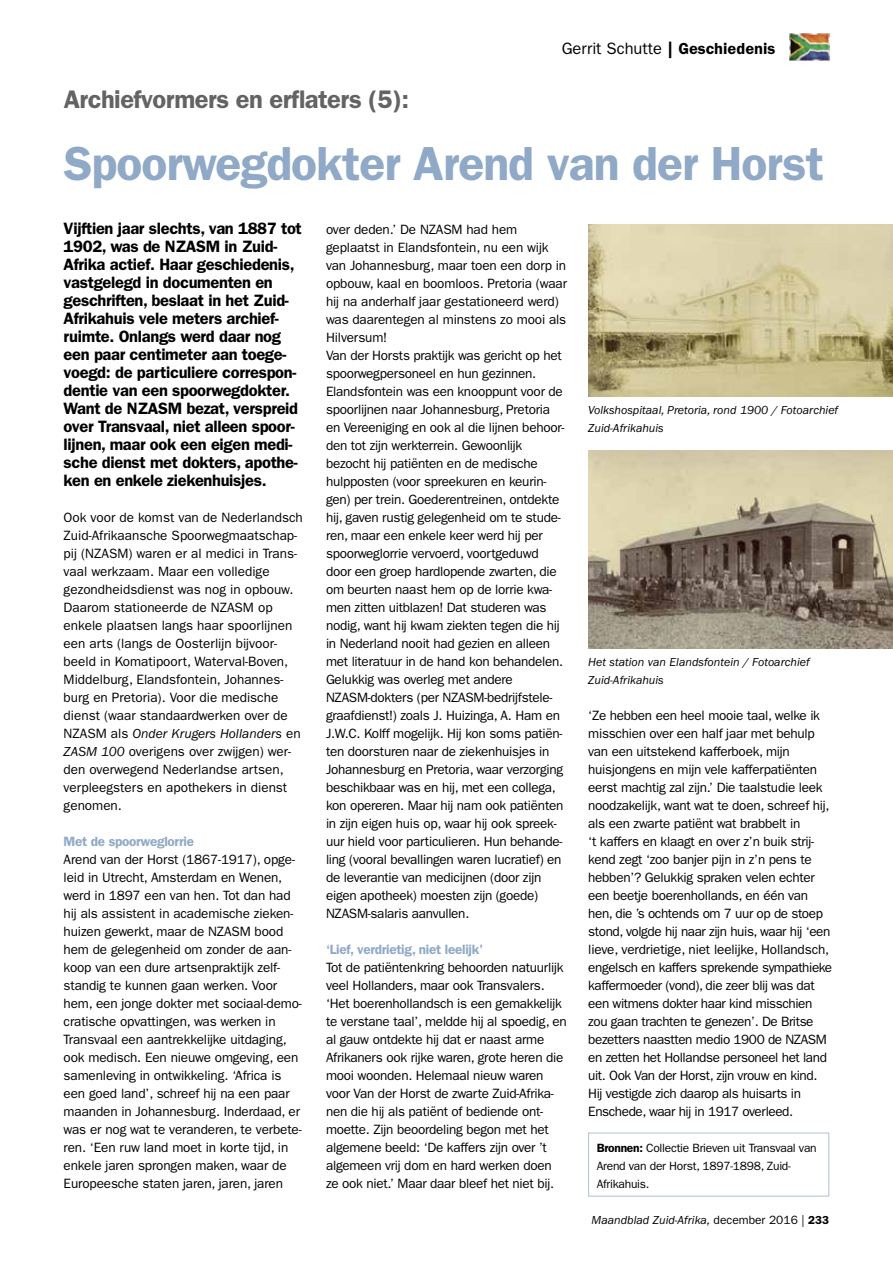
<style>
.page{position:relative;width:893px;height:1263px;background:#fff}
.page>*{position:absolute;margin:0;border:0;box-sizing:border-box;transform-origin:0 0}
.t1{font:600 48px "ITC Franklin Gothic Std";letter-spacing:-.02em;color:#90a9c7}
.t2{font:600 25.5px "ITC Franklin Gothic Std";letter-spacing:-.02em;color:#636363}
.t3{font:600 16.5px/18px "ITC Franklin Gothic Std";letter-spacing:-.02em;color:#000}
.t4{font:16.5px "ITC Franklin Gothic Std";color:#000}
.t5{font:13.5px/18px "ITC Franklin Gothic Std";letter-spacing:-.02em;color:#000}
.t6{font:13.5px/18px "ITC Franklin Gothic Std";color:#000}
.t7{font:600 13.5px "ITC Franklin Gothic Std";letter-spacing:-.02em;color:#90a9c7}
.t8{font:italic 12px/18px "ITC Franklin Gothic Std";color:#000}
.t9{font:12px/18px "ITC Franklin Gothic Std";letter-spacing:-.02em;color:#000}
.s1{font-family:"Franklin Goth EF";font-weight:600}
.s2{font-style:italic}
.s3{font-weight:600}
.s4{font-style:normal}
.s5{font-family:"Franklin Goth EF";font-weight:600;font-style:normal}
</style>
<div class="page">
<img style="left:789px;top:33px;width:41px;height:28px">
<div style="left:588px;top:1133px;width:241px;height:63px;border:1px solid #afc0d6"></div>
<img style="left:588px;top:450px;width:305px;height:198px">
<img style="left:588px;top:224px;width:305px;height:172px">
<p class="t4" style="left:562px;top:39px;width:215px">Gerrit Schutte <span class="s1">| Geschiedenis</span></p>
<h2 class="t2" style="left:64px;top:84px;width:347px">Archiefvormers en erflaters (5):</h2>
<h1 class="t1" style="left:64px;top:135px;width:762px">Spoorwegdokter Arend van der Horst</h1>
<p class="t3" style="left:64px;top:219px;width:240px">Vijftien jaar slechts, van 1887 tot<br>1902, was de NZASM in Zuid-<br>Afrika actief. Haar geschiedenis, vastgelegd in documenten en geschriften, beslaat in het Zuid-<br>Afrikahuis vele meters archief&shy;ruimte. Onlangs werd daar nog een paar centimeter aan toege&shy;voegd: de particuliere correspon&shy;dentie van een spoorwegdokter.<br>Want de NZASM bezat, verspreid over Transvaal, niet alleen spoor&shy;lijnen, maar ook een eigen medi&shy;sche dienst met dokters, apothe&shy;ken en enkele ziekenhuisjes.</p>
<p class="t6" style="left:64px;top:509px;width:241px">Ook voor de komst van de Nederlandsch Zuid-Afrikaansche Spoorwegmaatschap&shy;pij (NZASM) waren er al medici in Trans&shy;vaal werkzaam. Maar een volledige gezondheidsdienst was nog in opbouw.<br>Daarom stationeerde de NZASM op enkele plaatsen langs haar spoorlijnen een arts (langs de Oosterlijn bijvoor&shy;beeld in Komatipoort, Waterval-Boven, Middelburg, Elandsfontein, Johannes&shy;burg en Pretoria). Voor die medische dienst (waar standaardwerken over de NZASM als <span class="s2">Onder Krugers Hollanders</span> en <span class="s2">ZASM 100</span> overigens over zwijgen) wer&shy;den overwegend Nederlandse artsen, verpleegsters en apothekers in dienst genomen.</p>
<p class="t7" style="left:64px;top:833px;width:132px">Met de spoorweglorrie</p>
<p class="t5" style="left:64px;top:850px;width:240px">Arend van der Horst (1867-1917), opge&shy;leid in Utrecht, Amsterdam en Wenen, werd in 1897 een van hen. Tot dan had hij als assistent in academische zieken&shy;huizen gewerkt, maar de NZASM bood hem de gelegenheid om zonder de aan&shy;koop van een dure artsenpraktijk zelf&shy;standig te kunnen gaan werken. Voor hem, een jonge dokter met sociaal-demo&shy;cratische opvattingen, was werken in Transvaal een aantrekkelijke uitdaging, ook medisch. Een nieuwe omgeving, een samenleving in ontwikkeling. ‘Africa is een goed land’, schreef hij na een paar maanden in Johannesburg. Inderdaad, er was er nog wat te veranderen, te verbete&shy;ren. ‘Een ruw land moet in korte tijd, in enkele jaren sprongen maken, waar de Europeesche staten jaren, jaren, jaren</p>
<p class="t5" style="left:326px;top:221px;width:242px">over deden.’ De NZASM had hem geplaatst in Elandsfontein, nu een wijk van Johannesburg, maar toen een dorp in opbouw, kaal en boomloos. Pretoria (waar hij na anderhalf jaar gestationeerd werd) was daarentegen al minstens zo mooi als Hilversum!<br>Van der Horsts praktijk was gericht op het spoorwegpersoneel en hun gezinnen.<br>Elandsfontein was een knooppunt voor de spoorlijnen naar Johannesburg, Pretoria en Vereeniging en ook al die lijnen behoor&shy;den tot zijn werkterrein. Gewoonlijk bezocht hij patiënten en de medische hulpposten (voor spreekuren en keurin&shy;gen) per trein. Goederentreinen, ontdekte hij, gaven rustig gelegenheid om te stude&shy;ren, maar een enkele keer werd hij per spoorweglorrie vervoerd, voortgeduwd door een groep hardlopende zwarten, die om beurten naast hem op de lorrie kwa&shy;men zitten uitblazen! Dat studeren was nodig, want hij kwam ziekten tegen die hij in Nederland nooit had gezien en alleen met literatuur in de hand kon behandelen.<br>Gelukkig was overleg met andere NZASM-dokters (per NZASM-bedrijfstele&shy;graafdienst!) zoals J. Huizinga, A. Ham en J.W.C. Kolff mogelijk. Hij kon soms patiën&shy;ten doorsturen naar de ziekenhuisjes in Johannesburg en Pretoria, waar verzorging beschikbaar was en hij, met een collega, kon opereren. Maar hij nam ook patiënten in zijn eigen huis op, waar hij ook spreek&shy;uur hield voor particulieren. Hun behande&shy;ling (vooral bevallingen waren lucratief) en de leverantie van medicijnen (door zijn eigen apotheek) moesten zijn (goede)<br>NZASM-salaris aanvullen.</p>
<p class="t7" style="left:326px;top:941px;width:159px">‘Lief, verdrietig, niet leelijk’</p>
<p class="t5" style="left:326px;top:958px;width:242px">Tot de patiëntenkring behoorden natuurlijk veel Hollanders, maar ook Transvalers. ‘Het boerenhollandsch is een gemakkelijk te verstane taal’, meldde hij al spoedig, en al gauw ontdekte hij dat er naast arme Afrikaners ook rijke waren, grote heren die mooi woonden. Helemaal nieuw waren voor Van der Horst de zwarte Zuid-Afrika&shy;nen die hij als patiënt of bediende ont&shy;moette. Zijn beoordeling begon met het algemene beeld: ‘De kaffers zijn over ’t algemeen vrij dom en hard werken doen ze ook niet.’ Maar daar bleef het niet bij.</p>
<p class="t8" style="left:588px;top:401px;width:251px">Volkshospitaal, Pretoria, rond 1900 / Fotoarchief<br>Zuid-Afrikahuis</p>
<p class="t8" style="left:588px;top:653px;width:223px">Het station van Elandsfontein / Fotoarchief<br>Zuid-Afrikahuis</p>
<p class="t5" style="left:588px;top:706px;width:246px">‘Ze hebben een heel mooie taal, welke ik misschien over een half jaar met behulp van een uitstekend kafferboek, mijn huisjongens en mijn vele kafferpatiënten eerst machtig zal zijn.’ Die taalstudie leek noodzakelijk, want wat te doen, schreef hij, als een zwarte patiënt wat brabbelt in<br>‘t kaffers en klaagt en over z’n buik strij&shy;kend zegt ‘zoo banjer pijn in z’n pens te hebben’? Gelukkig spraken velen echter een beetje boerenhollands, en één van hen, die ’s ochtends om 7 uur op de stoep stond, volgde hij naar zijn huis, waar hij ‘een lieve, verdrietige, niet leelijke, Hollandsch, engelsch en kaffers sprekende sympathieke kaffermoeder (vond), die zeer blij was dat een witmens dokter haar kind misschien zou gaan trachten te genezen’. De Britse bezetters naastten medio 1900 de NZASM en zetten het Hollandse personeel het land uit. Ook Van der Horst, zijn vrouw en kind.<br>Hij vestigde zich daarop als huisarts in Enschede, waar hij in 1917 overleed.</p>
<p class="t9" style="left:597px;top:1139px;width:221px"><span class="s3">Bronnen:</span> Collectie Brieven uit Transvaal van<br>Arend van der Horst, 1897-1898, Zuid-<br>Afrikahuis.</p>
<p class="t8" style="left:592px;top:1211px;width:239px">Maandblad Zuid-Afrika, <span class="s4">december 2016 |</span> <span class="s5">233</span></p>
</div>
